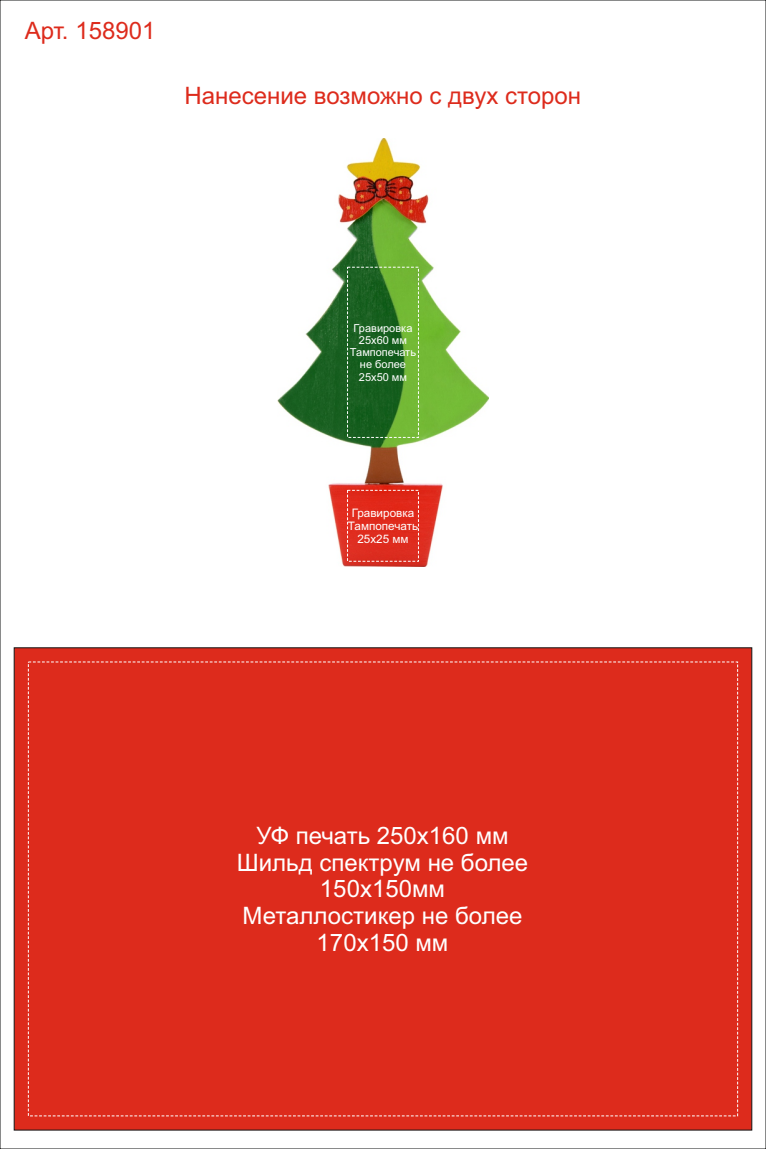
<style>
.page{position:relative;width:766px;height:1149px;background:#fff}
.page>*{position:absolute;margin:0;border:0;box-sizing:border-box;transform-origin:0 0}
.t1{font:24px/26.8px "Arial";color:#fff;text-align:center}
.t2{font:24px "Arial";color:#dd2b1c}
.t3{font:11.7px/13.1px "Arial";color:#fff;text-align:center}
.t4{font:11px/12.3px "Arial";color:#fff;text-align:center}
</style>
<div class="page">
<img style="left:277px;top:138px;width:211px;height:428px">
<div style="left:14px;top:647px;width:738px;height:483px;background:#dd2b1c"></div>
<p class="t2" style="left:25px;top:21px;width:132px">Арт. 158901</p>
<p class="t2" style="left:184px;top:87px;width:398px">Нанесение возможно с двух сторон</p>
<p class="t4" style="left:350px;top:322px;width:68px">Гравировка<br>25х60 мм<br>Тампопечать не более<br>25х50 мм</p>
<p class="t3" style="left:348px;top:507px;width:72px">Гравировка<br>Тампопечать<br>25х25 мм</p>
<p class="t1" style="left:237px;top:823px;width:293px">УФ печать 250х160 мм<br>Шильд спектрум не более<br>150х150мм<br>Металлостикер не более<br>170х150 мм</p>
</div>
